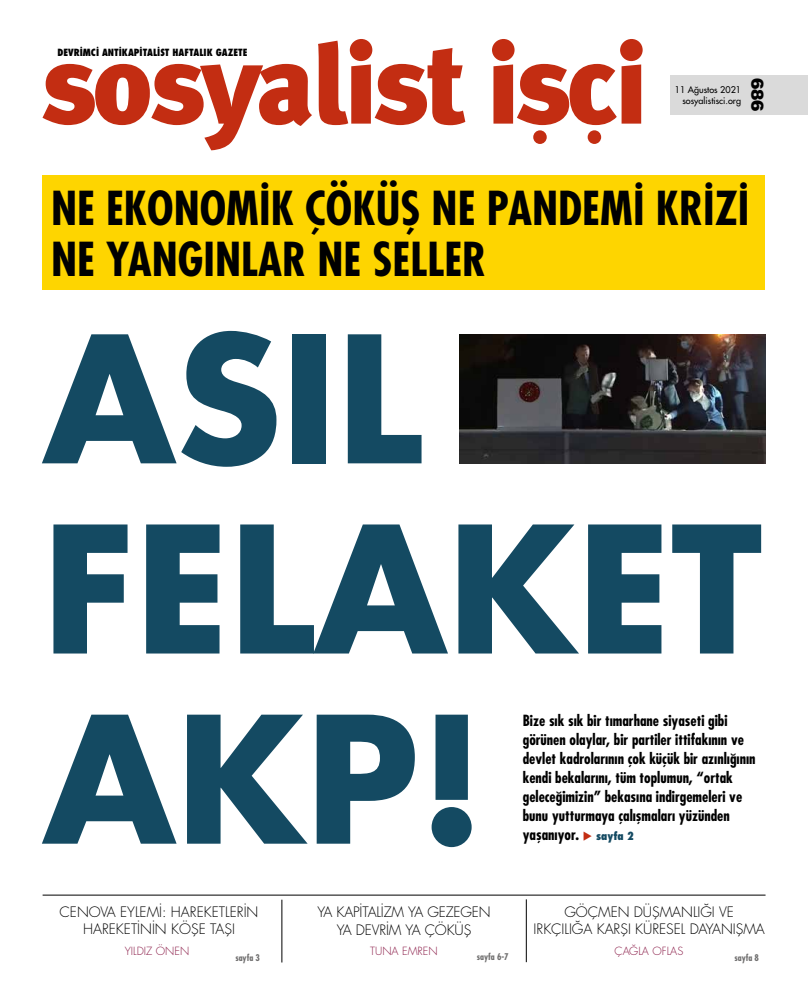
<style>
.page{position:relative;width:808px;height:993px;background:#fff}
.page>*{position:absolute;margin:0;border:0;box-sizing:border-box;transform-origin:0 0}
.t1{font:171px/190px "Futura Bold Tr";color:#144a62}
.t2{font:45.5px/51px "Futura Cond Bold Tr";color:#000}
.t3{font:17px "Helvetica Black Tr";color:#000}
.t4{font:15px/19px "Futura Cond Bold Tr";color:#000}
.t5{font:14px/16.8px "Futura Light Tr";color:#000;text-align:center}
.t6{font:11px "Futura Light Tr";color:#8a1b47}
.t7{font:9.7px "Futura Cond Black Tr";color:#000}
.t8{font:9px/10.8px "Futura Normal Tr";color:#000;text-align:right}
.t9{font:9px "Futura Cond Bold Tr";color:#706f6f}
.s1{color:#c32d12}
.s2{font-family:"Futura Cond Black Tr";font-size:11px;color:#144a62}
</style>
<div class="page">
<div style="left:670px;top:76px;width:138px;height:39px;background:#dadada"></div>
<svg style="left:43px;top:64px;width:269px;height:86px"></svg>
<svg style="left:318px;top:39px;width:147px;height:86px"></svg>
<svg style="left:492px;top:39px;width:151px;height:86px"></svg>
<div style="left:588px;top:130px;width:13px;height:14px;background:#c32d12;border-radius:50%"></div>
<div style="left:533px;top:130px;width:14px;height:14px;background:#c32d12;border-radius:50%"></div>
<hr style="left:43px;top:894px;width:722px;height:1px;background:#000">
<hr style="left:282px;top:899px;width:1px;height:63px;background:#000">
<hr style="left:526px;top:899px;width:1px;height:62px;background:#000">
<div style="left:43px;top:175px;width:722px;height:114px;background:#fed500"></div>
<img style="left:459px;top:335px;width:306px;height:128px">
<p class="t7" style="left:57px;top:47px;width:192px">DEVRİMCİ ANTİKAPİTALİST HAFTALIK GAZETE</p>
<p class="t8" style="left:675px;top:84px;width:68px">11 Ağustos 2021 sosyalistisci.org</p>
<p class="t3" style="left:768px;top:78px;width:36px;rotate:90deg">686</p>
<h2 class="t2" style="left:51px;top:182px;width:700px">NE EKONOMİK ÇÖKÜŞ NE PANDEMİ KRİZİ<br>NE YANGINLAR NE SELLER</h2>
<h1 class="t1" style="left:43px;top:299px;width:721px">ASIL<br>FELAKET<br>AKP!</h1>
<p class="t4" style="left:523px;top:710px;width:234px">Bize sık sık bir tımarhane siyaseti gibi görünen olaylar, bir partiler ittifakının ve devlet kadrolarının çok küçük bir azınlığının kendi bekalarını, tüm toplumun, “ortak geleceğimizin” bekasına indirgemeleri ve bunu yutturmaya çalışmaları yüzünden yaşanıyor. <span class="s1">◆</span> <span class="s2">sayfa 2</span></p>
<p class="t5" style="left:60px;top:903px;width:200px">CENOVA EYLEMİ: HAREKETLERİN<br>HAREKETİNİN KÖŞE TAŞI</p>
<p class="t6" style="left:125px;top:943px;width:66px">YILDIZ ÖNEN</p>
<p class="t9" style="left:235px;top:951px;width:26px">sayfa 3</p>
<p class="t5" style="left:317px;top:902px;width:175px;line-height:18px">YA KAPİTALİZM YA GEZEGEN<br>YA DEVRİM YA ÇÖKÜŞ</p>
<p class="t5" style="left:534px;top:903px;width:233px">GÖÇMEN DÜŞMANLIĞI VE<br>IRKÇILIĞA KARŞI KÜRESEL DAYANIŞMA</p>
<p class="t6" style="left:370px;top:943px;width:69px">TUNA EMREN</p>
<p class="t9" style="left:477px;top:950px;width:33px">sayfa 6-7</p>
<p class="t6" style="left:614px;top:943px;width:70px">ÇAĞLA OFLAS</p>
<p class="t9" style="left:734px;top:951px;width:26px">sayfa 8</p>
</div>
